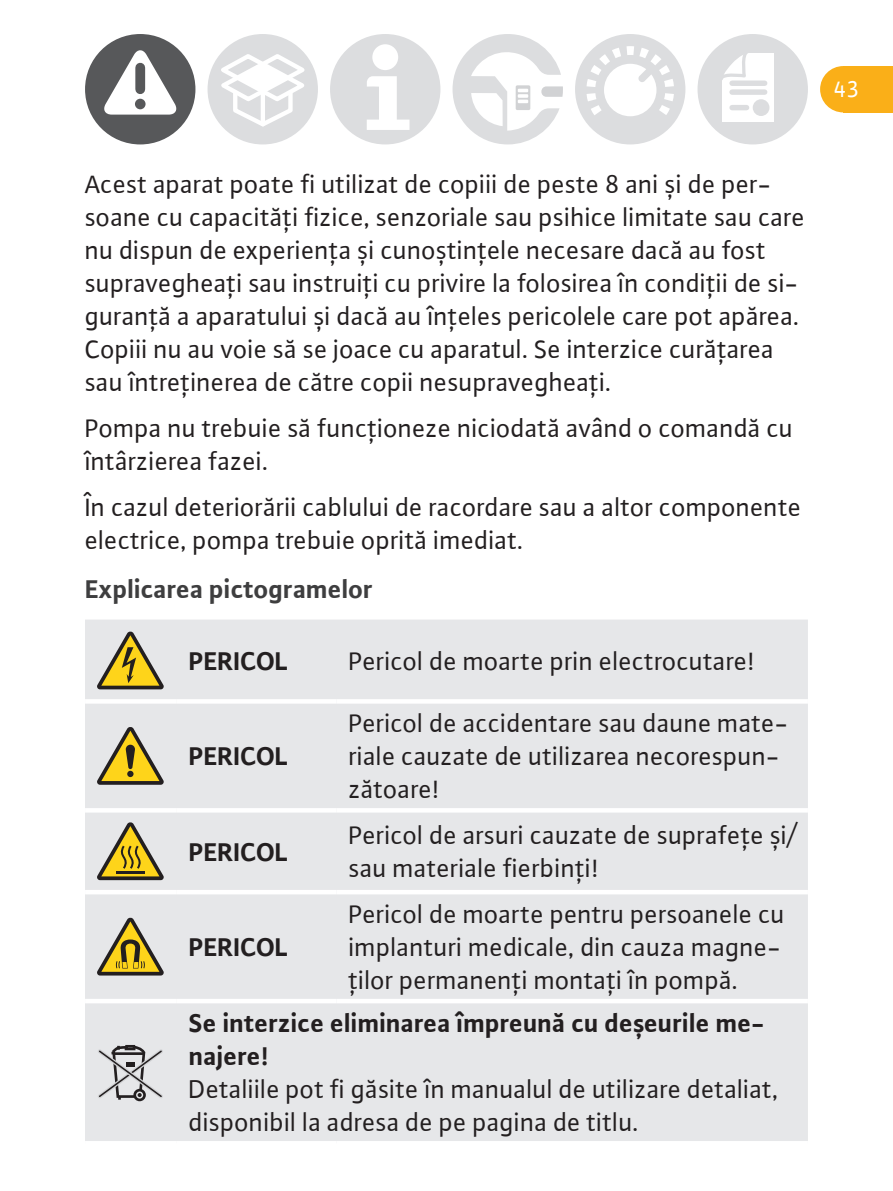
<style>
.page{position:relative;width:893px;height:1191px;background:#fff}
.page>*{position:absolute;margin:0;border:0;box-sizing:border-box;transform-origin:0 0}
.t1{font:27px/33px "WILO Plus Global";color:#231f20}
.t2{font:700 27px/33px "WILO Plus Global";color:#231f20}
.t3{font:700 27px "WILO Plus Global";color:#3e3e3f}
.t4{font:24px "WILO Plus Global";color:#fff}
</style>
<div class="page">
<div style="left:208px;top:34px;width:110px;height:110px;background:#dcdddf;border-radius:50%"></div>
<svg style="left:214px;top:51px;width:97px;height:78px"></svg>
<div style="left:330px;top:34px;width:110px;height:110px;background:#dcdddf;border-radius:50%"></div>
<div style="left:372px;top:44px;width:26px;height:26px;background:#fff;border-radius:50%"></div>
<svg style="left:367px;top:76px;width:42px;height:54px"></svg>
<svg style="left:453px;top:34px;width:110px;height:110px"></svg>
<div style="left:575px;top:34px;width:110px;height:110px;background:#dcdddf;border-radius:50%"></div>
<svg style="left:586px;top:46px;width:88px;height:70px"></svg>
<div style="left:697px;top:34px;width:111px;height:110px;background:#dcdddf;border-radius:50%"></div>
<div style="left:722px;top:53px;width:52px;height:68px;background:#fff"></div>
<svg style="left:717px;top:42px;width:31px;height:40px"></svg>
<div style="left:753px;top:99px;width:16px;height:17px;background:#dcdddf;border-radius:50%"></div>
<div style="left:732px;top:89px;width:33px;height:6px;background:#dcdddf"></div>
<div style="left:732px;top:80px;width:33px;height:6px;background:#dcdddf"></div>
<div style="left:732px;top:105px;width:15px;height:5px;background:#dcdddf"></div>
<div style="left:820px;top:66px;width:46px;height:46px;background:#faaf18;border-radius:50%"></div>
<div style="left:843px;top:66px;width:50px;height:46px;background:#faaf18"></div>
<div style="left:85px;top:34px;width:110px;height:110px;background:#57585a;border-radius:50%"></div>
<svg style="left:102px;top:49px;width:75px;height:66px"></svg>
<div style="left:135px;top:68px;width:10px;height:21px;background:#57585a"></div>
<div style="left:135px;top:99px;width:11px;height:10px;background:#57585a;border-radius:50%"></div>
<div style="left:85px;top:619px;width:723px;height:522px;background:#e6e7e9"></div>
<div style="left:85px;top:998px;width:92px;height:5px;background:#fff"></div>
<div style="left:177px;top:998px;width:160px;height:5px;background:#fff"></div>
<div style="left:337px;top:998px;width:471px;height:5px;background:#fff"></div>
<hr style="left:85px;top:699px;width:92px;height:4px;background:#fff">
<hr style="left:177px;top:699px;width:160px;height:4px;background:#fff">
<hr style="left:337px;top:699px;width:471px;height:4px;background:#fff">
<hr style="left:85px;top:808px;width:92px;height:4px;background:#fff">
<hr style="left:177px;top:808px;width:160px;height:4px;background:#fff">
<hr style="left:337px;top:808px;width:471px;height:4px;background:#fff">
<hr style="left:85px;top:890px;width:92px;height:4px;background:#fff">
<hr style="left:177px;top:890px;width:160px;height:4px;background:#fff">
<hr style="left:337px;top:890px;width:471px;height:4px;background:#fff">
<svg style="left:97px;top:631px;width:67px;height:58px;background:#c3b478"></svg>
<svg style="left:97px;top:727px;width:67px;height:57px;background:#c3b477"></svg>
<svg style="left:97px;top:822px;width:67px;height:58px;background:#c1b379"></svg>
<hr style="left:116px;top:870px;width:29px;height:3px;background:#231f20">
<svg style="left:97px;top:917px;width:67px;height:58px;background:#bdaf78"></svg>
<svg style="left:97px;top:1043px;width:67px;height:58px;background:#bcbcbe"></svg>
<p class="t1" style="left:85px;top:167px;width:722px">Acest aparat poate fi utilizat de copiii de peste 8 ani și de per&shy;soane cu capacități fizice, senzoriale sau psihice limitate sau care nu dispun de experiența și cunoștințele necesare dacă au fost supravegheați sau instruiți cu privire la folosirea în condiții de si&shy;guranță a aparatului și dacă au înțeles pericolele care pot apărea.<br>Copiii nu au voie să se joace cu aparatul. Se interzice curățarea sau întreținerea de către copii nesupravegheați.</p>
<p class="t1" style="left:85px;top:411px;width:710px">Pompa nu trebuie să funcționeze niciodată având o comandă cu întârzierea fazei.</p>
<p class="t1" style="left:85px;top:490px;width:718px">În cazul deteriorării cablului de racordare sau a altor componente electrice, pompa trebuie oprită imediat.</p>
<p class="t3" style="left:85px;top:573px;width:290px">Explicarea pictogramelor</p>
<p class="t2" style="left:189px;top:644px;width:101px">PERICOL</p>
<p class="t1" style="left:349px;top:644px;width:408px">Pericol de moarte prin electrocutare!</p>
<p class="t2" style="left:189px;top:739px;width:101px">PERICOL</p>
<p class="t2" style="left:189px;top:835px;width:101px">PERICOL</p>
<p class="t1" style="left:349px;top:706px;width:441px">Pericol de accidentare sau daune mate&shy;riale cauzate de utilizarea necorespun&shy;zătoare!</p>
<p class="t1" style="left:349px;top:818px;width:449px">Pericol de arsuri cauzate de suprafeţe și/ sau materiale fierbinţi!</p>
<p class="t1" style="left:349px;top:897px;width:438px">Pericol de moarte pentru persoanele cu implanturi medicale, din cauza magne&shy;ților permanenți montați în pompă.</p>
<p class="t2" style="left:189px;top:1006px;width:577px">Se interzice eliminarea împreună cu deșeurile me&shy;najere!</p>
<p class="t1" style="left:189px;top:1072px;width:591px">Detaliile pot fi găsite în manualul de utilizare detaliat, disponibil la adresa de pe pagina de titlu.</p>
<p class="t2" style="left:189px;top:930px;width:101px">PERICOL</p>
<p class="t4" style="left:834px;top:74px;width:27px">43</p>
</div>
